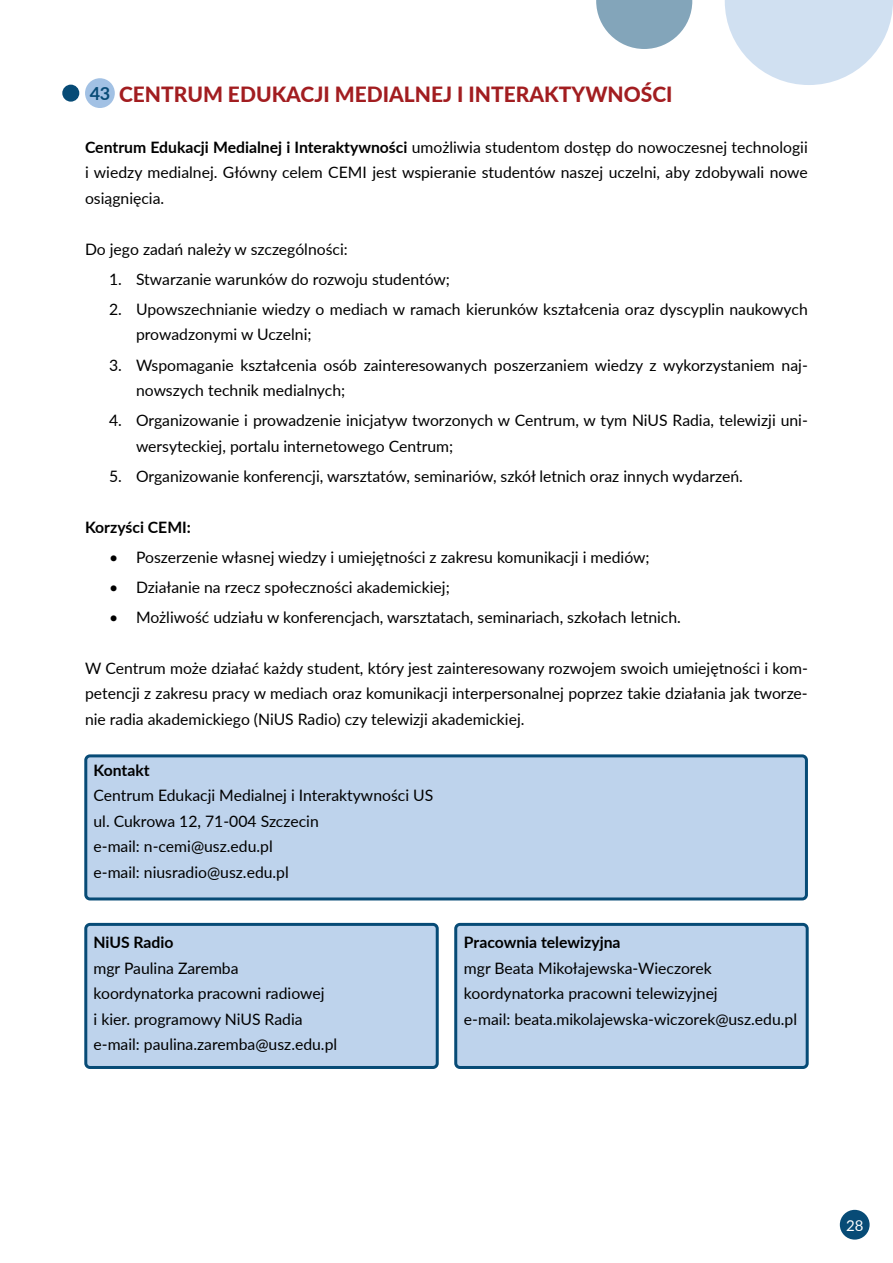
<style>
.page{position:relative;width:893px;height:1263px;background:#fff}
.page>*{position:absolute;margin:0;border:0;box-sizing:border-box;transform-origin:0 0}
.t1{font:800 21px "Lato";color:#a21d20}
.t2{font:700 18px "Lato";color:#074b76}
.t3{font:15.75px/25.5px "Lato";color:#000}
.t4{font:700 15.75px "Lato";color:#000}
.t5{font:15px "Lato";color:#fff}
.s1{font-weight:700}
</style>
<div class="page">
<svg style="left:596px;top:0;width:96px;height:49px"></svg>
<div style="left:840px;top:1210px;width:30px;height:29px;background:#074b76;border-radius:50%"></div>
<svg style="left:725px;top:0;width:168px;height:85px"></svg>
<div style="left:86px;top:924px;width:351px;height:143px;background:#bed3ec;border-radius:4px"></div>
<div style="left:84px;top:923px;width:355px;height:146px;border:3px solid #074b76;border-radius:4px"></div>
<div style="left:86px;top:756px;width:720px;height:143px;background:#bed3ec;border-radius:4px"></div>
<div style="left:84px;top:754px;width:724px;height:146px;border:3px solid #074b76;border-radius:4px"></div>
<div style="left:456px;top:924px;width:351px;height:143px;background:#bed3ec;border-radius:4px"></div>
<div style="left:454px;top:923px;width:355px;height:146px;border:3px solid #074b76;border-radius:4px"></div>
<div style="left:62px;top:85px;width:17px;height:17px;background:#074b76;border-radius:50%"></div>
<div style="left:85px;top:78px;width:30px;height:30px;background:#a2c1e4;border-radius:50%"></div>
<h1 class="t1" style="left:119px;top:79px;width:555px">CENTRUM EDUKACJI MEDIALNEJ I INTERAKTYWNOŚCI</h1>
<p class="t3" style="left:85px;top:134px;width:724px;text-align:justify"><span class="s1">Centrum Edukacji Medialnej i Interaktywności</span> umożliwia studentom dostęp do nowoczesnej technologii i wiedzy medialnej. Główny celem CEMI jest wspieranie studentów naszej uczelni, aby zdobywali nowe osiągnięcia.</p>
<p class="t3" style="left:85px;top:236px;width:264px">Do jego zadań należy w szczególności:</p>
<p class="t3" style="left:109px;top:266px;width:342px">1. Stwarzanie warunków do rozwoju studentów;</p>
<p class="t3" style="left:136px;top:296px;width:673px;text-indent:-27px">2. Upowszechnianie wiedzy o mediach w ramach kierunków kształcenia oraz dyscyplin naukowych prowadzonymi w Uczelni;</p>
<p class="t3" style="left:136px;top:351px;width:673px;text-indent:-27px">3. Wspomaganie kształcenia osób zainteresowanych poszerzaniem wiedzy z wykorzystaniem naj&shy;nowszych technik medialnych;</p>
<p class="t3" style="left:136px;top:407px;width:673px;text-indent:-27px">4. Organizowanie i prowadzenie inicjatyw tworzonych w Centrum, w tym NiUS Radia, telewizji uni&shy;wersyteckiej, portalu internetowego Centrum;</p>
<p class="t3" style="left:109px;top:462px;width:635px">5. Organizowanie konferencji, warsztatów, seminariów, szkół letnich oraz innych wydarzeń.</p>
<p class="t4" style="left:85px;top:515px;width:107px">Korzyści CEMI:</p>
<p class="t3" style="left:109px;top:543px;width:542px">• Poszerzenie własnej wiedzy i umiejętności z zakresu komunikacji i mediów;</p>
<p class="t3" style="left:109px;top:573px;width:342px">• Działanie na rzecz społeczności akademickiej;</p>
<p class="t3" style="left:109px;top:603px;width:573px">• Możliwość udziału w konferencjach, warsztatach, seminariach, szkołach letnich.</p>
<p class="t3" style="left:85px;top:654px;width:724px;text-align:justify">W Centrum może działać każdy student, który jest zainteresowany rozwojem swoich umiejętności i kom&shy;petencji z zakresu pracy w mediach oraz komunikacji interpersonalnej poprzez takie działania jak tworze&shy;nie radia akademickiego (NiUS Radio) czy telewizji akademickiej.</p>
<p class="t4" style="left:94px;top:758px;width:58px">Kontakt</p>
<p class="t3" style="left:94px;top:782px;width:341px">Centrum Edukacji Medialnej i Interaktywności US ul. Cukrowa 12, 71-004 Szczecin<br>e-mail: n-cemi@usz.edu.pl<br>e-mail: niusradio@usz.edu.pl</p>
<p class="t2" style="left:90px;top:81px;width:22px">43</p>
<p class="t4" style="left:94px;top:931px;width:82px">NiUS Radio</p>
<p class="t3" style="left:94px;top:954px;width:245px">mgr Paulina Zaremba koordynatorka pracowni radiowej<br>i kier. programowy NiUS Radia e-mail: paulina.zaremba@usz.edu.pl</p>
<p class="t4" style="left:464px;top:931px;width:158px">Pracownia telewizyjna</p>
<p class="t3" style="left:464px;top:954px;width:335px">mgr Beata Mikołajewska-Wieczorek koordynatorka pracowni telewizyjnej<br>e-mail: beata.mikolajewska-wiczorek@usz.edu.pl</p>
<p class="t5" style="left:846px;top:1214px;width:19px">28</p>
</div>
